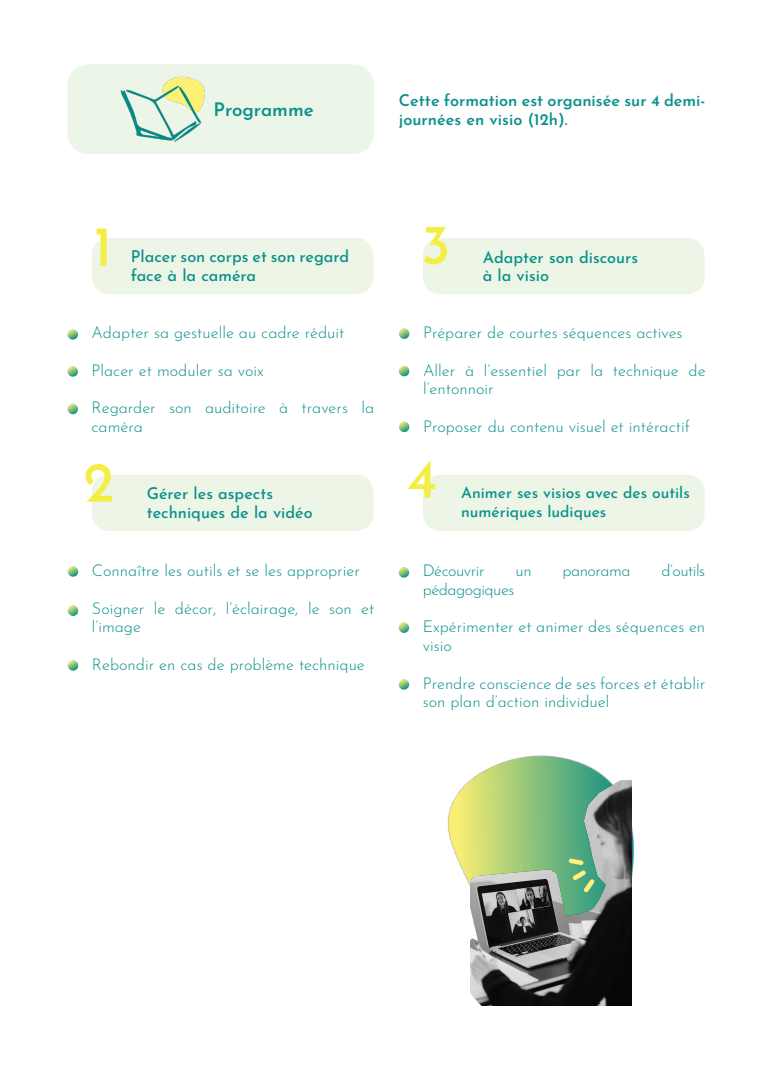
<style>
.page{position:relative;width:773px;height:1081px;background:#fff}
.page>*{position:absolute;margin:0;border:0;box-sizing:border-box;transform-origin:0 0}
.t1{font:500 56.25px "Josefin Sans";color:#f4ed42}
.t2{font:600 18.75px "Josefin Sans";color:#0a918a}
.t3{font:300 16.25px/18.8px "Josefin Sans";color:#0a918a}
.t4{font:500 16.25px/18.8px "Josefin Sans";color:#0a918a}
.t5{font:600 16.25px/18.8px "Josefin Sans";color:#0a918a}
.t6{font:300 16.25px "Josefin Sans";letter-spacing:-.03em;color:#0a918a}
.t7{font:500 15.62px/18.8px "Josefin Sans";color:#0a918a}
</style>
<div class="page">
<div style="left:92px;top:475px;width:281px;height:56px;background:#ecf5e6;border-radius:18px"></div>
<div style="left:423px;top:238px;width:281px;height:56px;background:#ecf5e6;border-radius:18px"></div>
<div style="left:92px;top:238px;width:281px;height:56px;background:#ecf5e6;border-radius:18px"></div>
<div style="left:67px;top:64px;width:307px;height:90px;background:#ebf5e8;border-radius:21px"></div>
<img style="left:120px;top:76px;width:85px;height:66px">
<svg style="left:67px;top:329px;width:11px;height:11px"></svg>
<svg style="left:67px;top:366px;width:11px;height:11px"></svg>
<svg style="left:67px;top:404px;width:11px;height:10px"></svg>
<svg style="left:68px;top:566px;width:10px;height:11px"></svg>
<svg style="left:68px;top:605px;width:10px;height:11px"></svg>
<svg style="left:68px;top:660px;width:10px;height:11px"></svg>
<svg style="left:399px;top:328px;width:10px;height:11px"></svg>
<svg style="left:399px;top:366px;width:10px;height:10px"></svg>
<svg style="left:399px;top:421px;width:10px;height:11px"></svg>
<div style="left:423px;top:475px;width:281px;height:56px;background:#ecf5e6;border-radius:18px"></div>
<svg style="left:398px;top:567px;width:11px;height:11px"></svg>
<svg style="left:398px;top:622px;width:11px;height:11px"></svg>
<svg style="left:398px;top:679px;width:11px;height:11px"></svg>
<img style="left:447px;top:755px;width:188px;height:251px">
<img style="left:470px;top:765px;width:161px;height:241px">
<svg style="left:565px;top:855px;width:33px;height:41px"></svg>
<p class="t2" style="left:213px;top:95px;width:102px">Programme</p>
<p class="t5" style="left:399px;top:90px;width:308px">Cette formation est organisée sur 4 demi&shy;journées en visio (12h).</p>
<p class="t1" style="left:94px;top:204px;width:20px">1</p>
<p class="t1" style="left:421px;top:202px;width:31px">3</p>
<p class="t4" style="left:131px;top:246px;width:220px">Placer son corps et son regard face à la caméra</p>
<p class="t4" style="left:482px;top:246px;width:157px">Adapter son discours</p>
<p class="t4" style="left:482px;top:265px;width:68px">à la visio</p>
<p class="t3" style="left:92px;top:322px;width:254px">Adapter sa gestuelle au cadre réduit</p>
<p class="t3" style="left:92px;top:359px;width:174px">Placer et moduler sa voix</p>
<p class="t3" style="left:92px;top:397px;width:284px">Regarder son auditoire à travers la caméra</p>
<p class="t1" style="left:83px;top:440px;width:33px">2</p>
<p class="t4" style="left:147px;top:483px;width:167px">Gérer les aspects techniques de la vidéo</p>
<p class="t3" style="left:92px;top:560px;width:269px">Connaître les outils et se les approprier</p>
<p class="t3" style="left:92px;top:597px;width:284px">Soigner le décor, l’éclairage, le son et l’image</p>
<p class="t3" style="left:92px;top:653px;width:274px">Rebondir en cas de problème technique</p>
<p class="t3" style="left:423px;top:322px;width:261px">Préparer de courtes séquences actives</p>
<p class="t3" style="left:423px;top:359px;width:284px">Aller à l’essentiel par la technique de l’entonnoir</p>
<p class="t3" style="left:423px;top:415px;width:268px">Proposer du contenu visuel et intéractif</p>
<p class="t1" style="left:407px;top:436px;width:32px">4</p>
<p class="t7" style="left:461px;top:482px;width:230px">Animer ses visios avec des outils numériques ludiques</p>
<p class="t6" style="left:422px;top:558px;width:63px">Découvrir</p>
<p class="t3" style="left:515px;top:560px;width:18px">un</p>
<p class="t6" style="left:562px;top:558px;width:69px">panorama</p>
<p class="t3" style="left:661px;top:560px;width:45px">d’outils</p>
<p class="t6" style="left:422px;top:577px;width:93px">pédagogiques</p>
<p class="t3" style="left:422px;top:616px;width:284px">Expérimenter et animer des séquences en visio</p>
<p class="t3" style="left:422px;top:672px;width:284px">Prendre conscience de ses forces et établir son plan d’action individuel</p>
</div>
